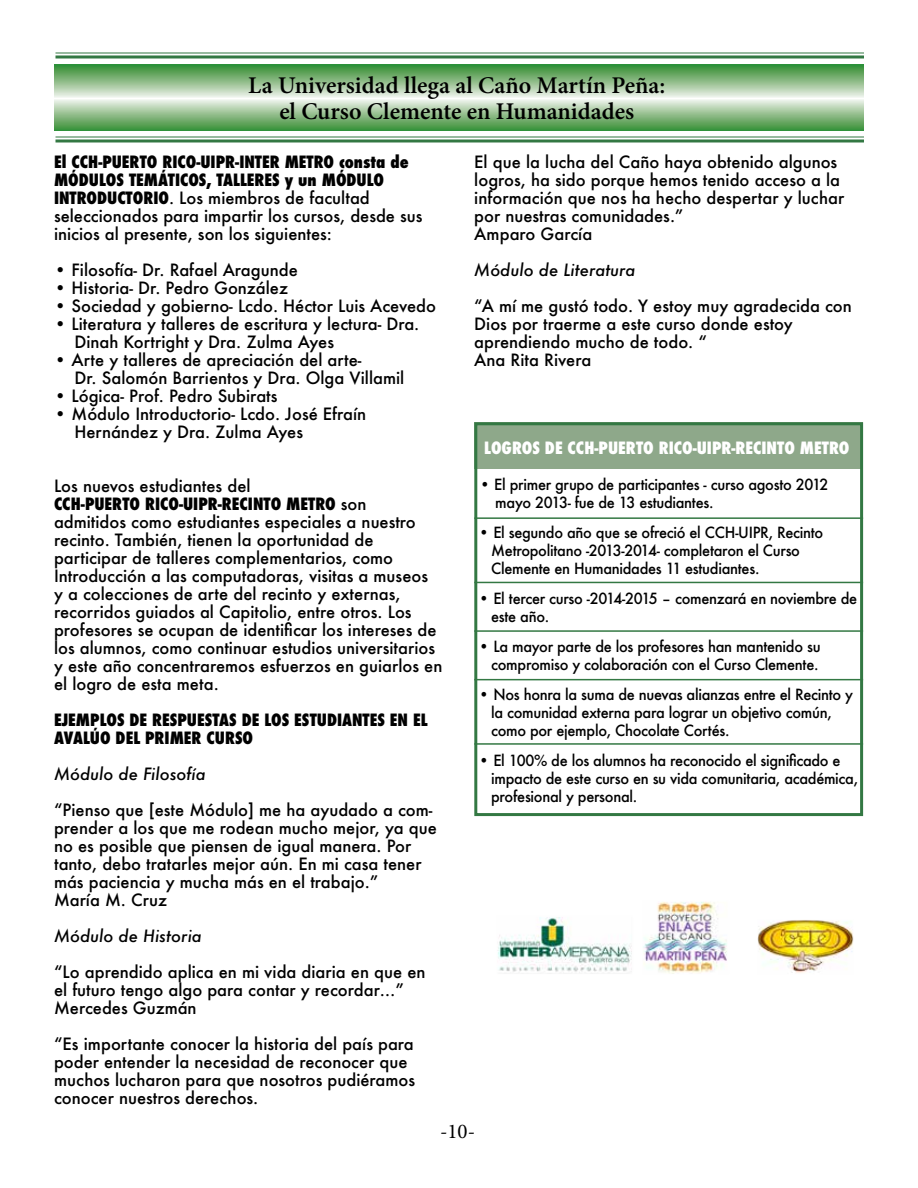
<style>
.page{position:relative;width:918px;height:1188px;background:#fff}
.page>*{position:absolute;margin:0;border:0;box-sizing:border-box;transform-origin:0 0}
.t1{font:600 24px/25.5px "Minion Pro";color:#000;text-align:center}
.t2{font:21px "Minion Pro";color:#000}
.t3{font:500 16.5px/18px "Futura";color:#000}
.t4{font:800 condensed 16.5px/18px "Futura";color:#000}
.t5{font:italic 500 16.5px "Futura";color:#000}
.t6{font:800 condensed 16.5px "Futura";color:#fff}
.t7{font:500 15px/18px "Futura";letter-spacing:-.02em;color:#000}
</style>
<div class="page">
<div style="left:474px;top:422px;width:389px;height:47px;background:#8ea88a"></div>
<svg style="left:55px;top:64px;width:809px;height:66px;background:#92bf8e"></svg>
<hr style="left:56px;top:52px;width:808px;height:2px;background:#337843">
<hr style="left:56px;top:55px;width:808px;height:3px;background:#337843">
<hr style="left:56px;top:136px;width:808px;height:2px;background:#337843">
<hr style="left:56px;top:139px;width:808px;height:3px;background:#337843">
<img style="left:498px;top:902px;width:356px;height:72px">
<hr style="left:474px;top:517px;width:389px;height:2px;background:#337843">
<hr style="left:474px;top:582px;width:389px;height:1px;background:#337843">
<hr style="left:474px;top:630px;width:389px;height:2px;background:#337843">
<hr style="left:474px;top:679px;width:389px;height:1px;background:#337843">
<hr style="left:474px;top:743px;width:389px;height:2px;background:#337843">
<div style="left:474px;top:422px;width:389px;height:394px;border:3px solid #337843"></div>
<h1 class="t1" style="left:248px;top:73px;width:419px">La Universidad llega al Caño Martín Peña: el Curso Clemente en Humanidades</h1>
<p class="t3" style="left:474px;top:153px;width:372px">El que la lucha del Caño haya obtenido algunos logros, ha sido porque hemos tenido acceso a la información que nos ha hecho despertar y luchar por nuestras comunidades.”<br>Amparo García</p>
<p class="t5" style="left:474px;top:259px;width:163px">Módulo de Literatura</p>
<p class="t3" style="left:474px;top:297px;width:379px">“A mí me gustó todo. Y estoy muy agradecida con<br>Dios por traerme a este curso donde estoy aprendiendo mucho de todo. “<br>Ana Rita Rivera</p>
<p class="t4" style="left:54px;top:153px;width:86px">El CCH-PUERTO</p>
<p class="t4" style="left:162px;top:153px;width:10px">RICO</p>
<p class="t4" style="left:196px;top:153px;width:121px">-UIPR-INTER METRO</p>
<p class="t4" style="left:339px;top:153px;width:71px">consta de</p>
<p class="t4" style="left:54px;top:171px;width:123px">MÓDULOS TEMÁTICO</p>
<p class="t4" style="left:199px;top:171px;width:177px">S, TALLERES y un MÓDULO</p>
<p class="t4" style="left:54px;top:189px;width:10px">INTROD</p>
<p class="t4" style="left:107px;top:189px;width:20px">UCTORIO</p>
<p class="t3" style="left:54px;top:189px;width:370px;text-indent:115px">. Los miembros de facultad seleccionados para impartir los cursos, desde sus inicios al presente, son los siguientes:</p>
<p class="t3" style="left:54px;top:261px;width:245px">• Filosofía- Dr. Rafael Aragunde</p>
<p class="t3" style="left:54px;top:279px;width:236px">• Historia- Dr. Pedro González</p>
<p class="t3" style="left:54px;top:297px;width:384px">• Sociedad y gobierno- Lcdo. Héctor Luis Acevedo</p>
<p class="t3" style="left:74px;top:315px;width:346px;text-indent:-20px">• Literatura y talleres de escritura y lectura- Dra.<br>Dinah Kortright y Dra. Zulma Ayes</p>
<p class="t3" style="left:74px;top:351px;width:331px;text-indent:-20px">• Arte y talleres de apreciación del arte-<br>Dr. Salomón Barrientos y Dra. Olga Villamil</p>
<p class="t3" style="left:54px;top:387px;width:225px">• Lógica- Prof. Pedro Subirats</p>
<p class="t3" style="left:74px;top:405px;width:293px;text-indent:-20px">• Módulo Introductorio- Lcdo. José Efraín<br>Hernández y Dra. Zulma Ayes</p>
<p class="t3" style="left:54px;top:477px;width:198px">Los nuevos estudiantes del</p>
<p class="t4" style="left:54px;top:495px;width:69px">CCH-PUERTO</p>
<p class="t4" style="left:145px;top:495px;width:10px">RICO</p>
<p class="t4" style="left:179px;top:495px;width:70px">-UIPR-RECINTO</p>
<p class="t4" style="left:286px;top:495px;width:32px">METRO</p>
<p class="t6" style="left:484px;top:436px;width:152px">LOGROS DE CCH-PUERTO</p>
<p class="t6" style="left:659px;top:436px;width:10px">RICO</p>
<p class="t6" style="left:693px;top:436px;width:70px">-UIPR-RECINTO</p>
<p class="t6" style="left:800px;top:436px;width:32px">METRO</p>
<p class="t7" style="left:495px;top:475px;width:335px;text-indent:-16px">• El primer grupo de participantes - curso agosto 2012 mayo 2013- fue de 13 estudiantes.</p>
<p class="t7" style="left:491px;top:523px;width:334px;text-indent:-13px">• El segundo año que se ofreció el CCH-UIPR, Recinto<br>Metropolitano -2013-2014- completaron el Curso<br>Clemente en Humanidades 11 estudiantes.</p>
<p class="t7" style="left:491px;top:589px;width:368px;text-indent:-13px">• El tercer curso -2014-2015 – comenzará en noviembre de este año.</p>
<p class="t7" style="left:479px;top:637px;width:344px;text-align:right">• La mayor parte de los profesores han mantenido su compromiso y colaboración con el Curso Clemente.</p>
<p class="t7" style="left:491px;top:685px;width:364px;text-indent:-13px">• Nos honra la suma de nuevas alianzas entre el Recinto y la comunidad externa para lograr un objetivo común, como por ejemplo, Chocolate Cortés.</p>
<p class="t7" style="left:491px;top:751px;width:369px;text-indent:-13px">• El 100% de los alumnos ha reconocido el significado e impacto de este curso en su vida comunitaria, académica, profesional y personal.</p>
<p class="t3" style="left:54px;top:495px;width:390px;text-indent:287px">son admitidos como estudiantes especiales a nuestro recinto. También, tienen la oportunidad de participar de talleres complementarios, como Introducción a las computadoras, visitas a museos<br>y a colecciones de arte del recinto y externas, recorridos guiados al Capitolio, entre otros. Los profesores se ocupan de identificar los intereses de los alumnos, como continuar estudios universitarios y este año concentraremos esfuerzos en guiarlos en el logro de esta meta.</p>
<p class="t4" style="left:54px;top:711px;width:374px">EJEMPLOS DE RESPUESTAS DE LOS ESTUDIANTES EN EL<br>AVALÚO DEL PRIMER CURSO</p>
<p class="t5" style="left:54px;top:763px;width:153px">Módulo de Filosofía</p>
<p class="t3" style="left:54px;top:801px;width:384px">“Pienso que [este Módulo] me ha ayudado a com&shy;prender a los que me rodean mucho mejor, ya que no es posible que piensen de igual manera. Por tanto, debo tratarles mejor aún. En mi casa tener más paciencia y mucha más en el trabajo.”<br>María M. Cruz</p>
<p class="t5" style="left:54px;top:925px;width:149px">Módulo de Historia</p>
<p class="t3" style="left:54px;top:963px;width:373px">“Lo aprendido aplica en mi vida diaria en que en el futuro tengo algo para contar y recordar…”<br>Mercedes Guzmán</p>
<p class="t3" style="left:54px;top:1035px;width:363px">“Es importante conocer la historia del país para poder entender la necesidad de reconocer que muchos lucharon para que nosotros pudiéramos conocer nuestros derechos.</p>
<p class="t2" style="left:440px;top:1117px;width:37px">-10-</p>
</div>
